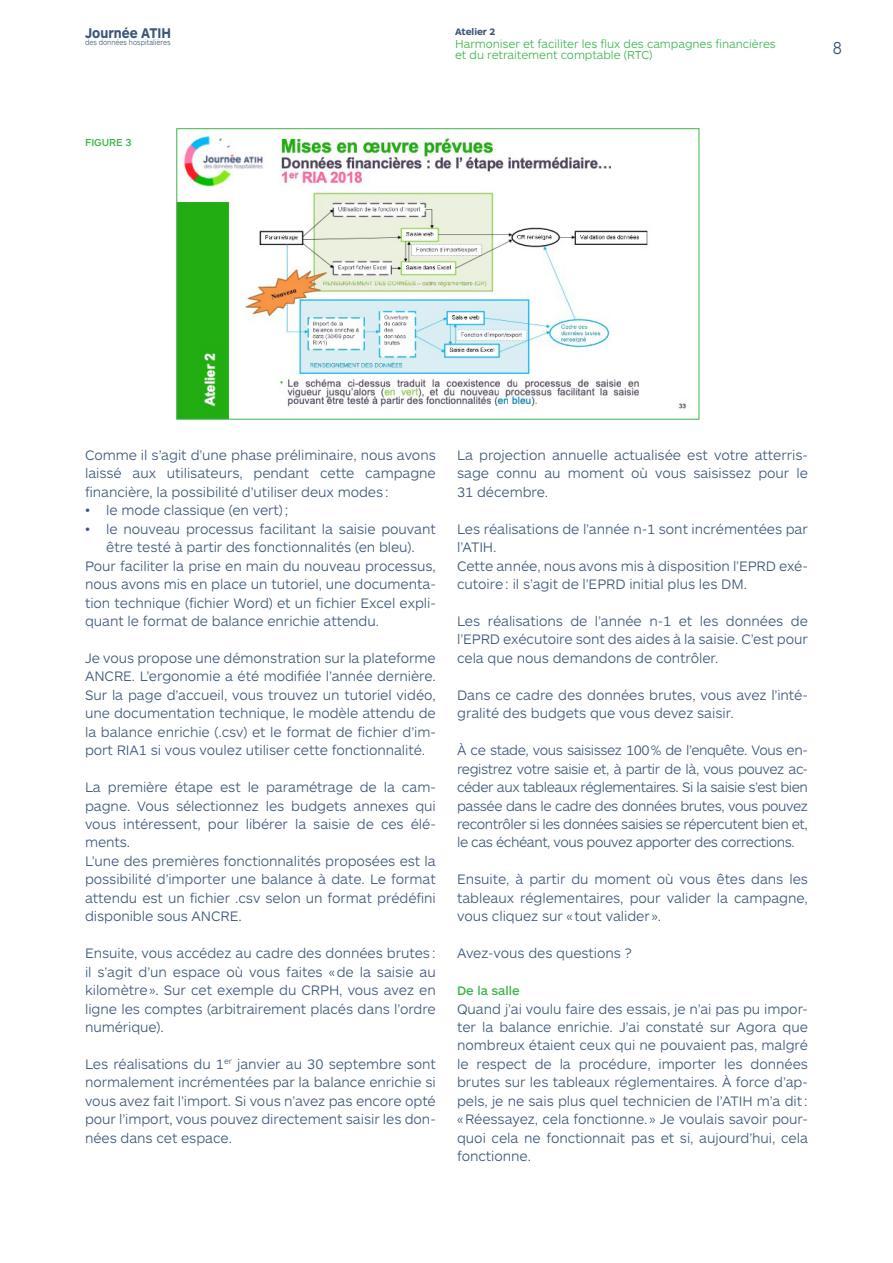
<style>
.page{position:relative;width:893px;height:1263px;background:#fff}
.page>*{position:absolute;margin:0;border:0;box-sizing:border-box;transform-origin:0 0}
.t1{font:300 18px "ARS Maquette Pro";color:#3d5779;scale:.89 1}
.t2{font:700 14.55px "ARS Maquette Pro";color:#3d5779;scale:.89 1}
.texte_courant{font:300 14.25px/18.5px "ARS Maquette Pro";letter-spacing:-.005em;color:#3d5779;text-align:justify}
.intervenants{font:500 12.75px "ARS Maquette Pro";color:#3ab54a}
.t3{font:300 12px/10.5px "ARS Maquette Pro";letter-spacing:-.005em;color:#3ab54a}
.texte_courant-2{font:500 10.5px "ARS Maquette Pro";letter-spacing:-.005em;color:#3ab54a}
.t4{font:700 9.75px "ARS Maquette Pro";letter-spacing:-.005em;color:#3d5779}
.t5{font:300 7.8px "ARS Maquette Pro";color:#3d5779;scale:.89 1}
</style>
<div class="page">
<img style="left:178px;top:132px;width:508px;height:286px">
<div style="left:176px;top:128px;width:523px;height:292px;border:1px solid #3ab54a"></div>
<p class="t2" style="left:85px;top:23px;width:98px">Journée ATIH</p>
<p class="t5" style="left:85px;top:38px;width:98px">des données hospitalières</p>
<p class="texte_courant-2" style="left:85px;top:136px;width:48px">FIGURE 3</p>
<p class="t4" style="left:455px;top:25px;width:42px">Atelier 2</p>
<p class="t3" style="left:455px;top:38px;width:322px">Harmoniser et faciliter les flux des campagnes financières et du retraitement comptable (RTC)</p>
<p class="t1" style="left:833px;top:36px;width:12px">8</p>
<p class="texte_courant" style="left:85px;top:445px;width:352px">Comme il s’agit d’une phase préliminaire, nous avons laissé aux utilisateurs, pendant cette campagne financière, la possibilité d’utiliser deux modes:</p>
<p class="texte_courant" style="left:85px;top:500px;width:205px">• le mode classique (en vert);</p>
<p class="texte_courant" style="left:85px;top:519px;width:352px;text-align:center">• le nouveau processus facilitant la saisie pouvant être testé à partir des fonctionnalités (en bleu).</p>
<p class="texte_courant" style="left:85px;top:556px;width:352px">Pour faciliter la prise en main du nouveau processus, nous avons mis en place un tutoriel, une documenta&shy;tion technique (fichier Word) et un fichier Excel expli&shy;quant le format de balance enrichie attendu.</p>
<p class="texte_courant" style="left:85px;top:648px;width:352px">Je vous propose une démonstration sur la plateforme ANCRE. L’ergonomie a été modifiée l’année dernière.<br>Sur la page d’accueil, vous trouvez un tutoriel vidéo, une documentation technique, le modèle attendu de la balance enrichie (.csv) et le format de fichier d’im&shy;port RIA1 si vous voulez utiliser cette fonctionnalité.</p>
<p class="texte_courant" style="left:85px;top:777px;width:352px">La première étape est le paramétrage de la cam&shy;pagne. Vous sélectionnez les budgets annexes qui vous intéressent, pour libérer la saisie de ces élé&shy;ments.</p>
<p class="texte_courant" style="left:85px;top:851px;width:352px">L’une des premières fonctionnalités proposées est la possibilité d’importer une balance à date. Le format attendu est un fichier .csv selon un format prédéfini disponible sous ANCRE.</p>
<p class="texte_courant" style="left:85px;top:943px;width:352px">Ensuite, vous accédez au cadre des données brutes: il s’agit d’un espace où vous faites «de la saisie au kilomètre». Sur cet exemple du CRPH, vous avez en ligne les comptes (arbitrairement placés dans l’ordre numérique).</p>
<p class="texte_courant" style="left:85px;top:1054px;width:352px">Les réalisations du 1<sup>er</sup> janvier au 30 septembre sont normalement incrémentées par la balance enrichie si vous avez fait l’import. Si vous n’avez pas encore opté pour l’import, vous pouvez directement saisir les don&shy;nées dans cet espace.</p>
<p class="texte_courant" style="left:457px;top:445px;width:352px">La projection annuelle actualisée est votre atterris&shy;sage connu au moment où vous saisissez pour le 31 décembre.</p>
<p class="texte_courant" style="left:457px;top:519px;width:352px">Les réalisations de l’année n-1 sont incrémentées par l’ATIH.</p>
<p class="texte_courant" style="left:457px;top:556px;width:352px">Cette année, nous avons mis à disposition l’EPRD exé&shy;cutoire: il s’agit de l’EPRD initial plus les DM.</p>
<p class="texte_courant" style="left:457px;top:611px;width:352px">Les réalisations de l’année n-1 et les données de l’EPRD exécutoire sont des aides à la saisie. C’est pour cela que nous demandons de contrôler.</p>
<p class="texte_courant" style="left:457px;top:685px;width:352px">Dans ce cadre des données brutes, vous avez l’inté&shy;gralité des budgets que vous devez saisir.</p>
<p class="texte_courant" style="left:457px;top:740px;width:352px">À ce stade, vous saisissez 100% de l’enquête. Vous en&shy;registrez votre saisie et, à partir de là, vous pouvez ac&shy;céder aux tableaux réglementaires. Si la saisie s’est bien passée dans le cadre des données brutes, vous pouvez recontrôler si les données saisies se répercutent bien et, le cas échéant, vous pouvez apporter des corrections.</p>
<p class="texte_courant" style="left:457px;top:869px;width:352px">Ensuite, à partir du moment où vous êtes dans les tableaux réglementaires, pour valider la campagne, vous cliquez sur « tout valider ».</p>
<p class="texte_courant" style="left:457px;top:943px;width:176px">Avez-vous des questions ?</p>
<p class="intervenants" style="left:457px;top:982px;width:64px">De la salle</p>
<p class="texte_courant" style="left:457px;top:999px;width:352px">Quand j’ai voulu faire des essais, je n’ai pas pu impor&shy;ter la balance enrichie. J’ai constaté sur Agora que nombreux étaient ceux qui ne pouvaient pas, malgré le respect de la procédure, importer les données brutes sur les tableaux réglementaires. À force d’ap&shy;pels, je ne sais plus quel technicien de l’ATIH m’a dit: «Réessayez, cela fonctionne. » Je voulais savoir pour&shy;quoi cela ne fonctionnait pas et si, aujourd’hui, cela fonctionne.</p>
</div>
